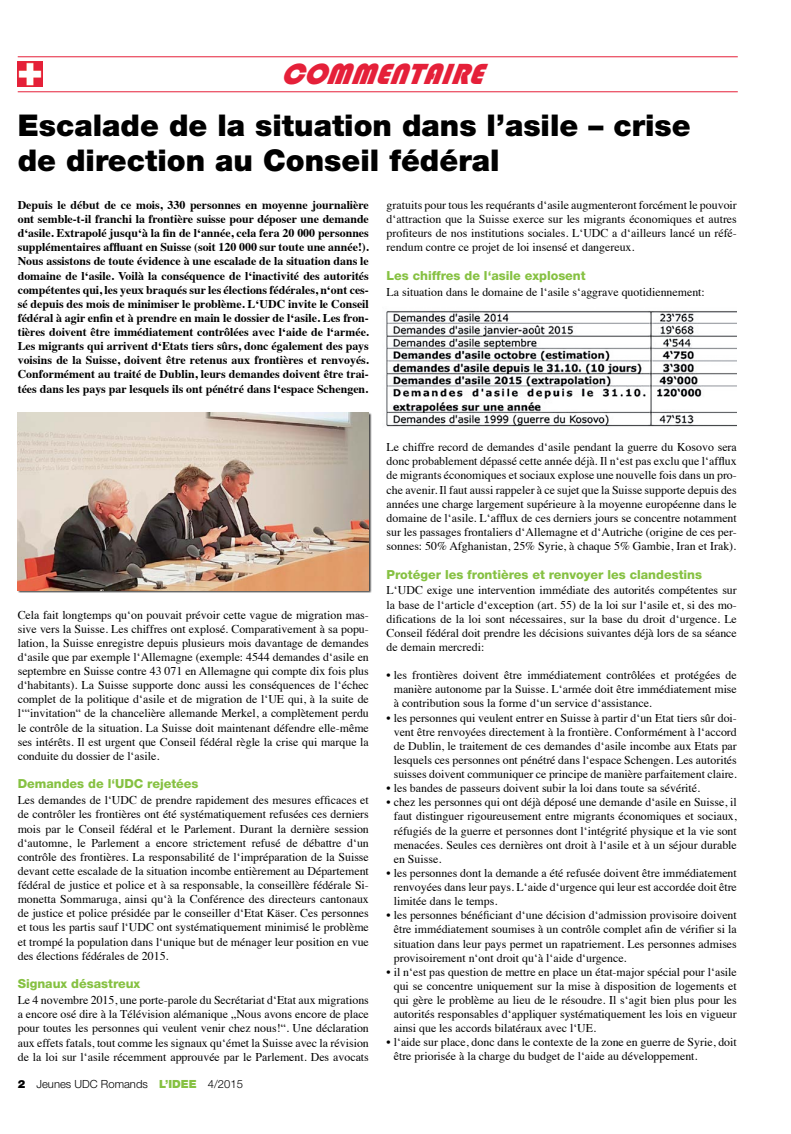
<style>
.page{position:relative;width:791px;height:1134px;background:#fff}
.page>*{position:absolute;margin:0;border:0;box-sizing:border-box;transform-origin:0 0}
.t1{font:900 30px/35px "Helvetica Neue";color:#000}
.t2{font:italic 30px "Bauhaus 93";color:#e52039}
.t3{font:800 12.5px "Helvetica Neue";color:#86c142}
.t4{font:11.88px/14.1px "Times";color:#000;text-align:justify}
.t5{font:700 11.88px/14.1px "Times";color:#000;text-align:justify}
.t6{font:300 11.25px "Helvetica Neue";color:#000}
.s1{font-weight:900}
.s2{font-weight:900;color:#86c142}
</style>
<div class="page">
<div style="left:17px;top:412px;width:354px;height:181px;background:#000;opacity:.75"></div>
<img style="left:18px;top:413px;width:351px;height:177px">
<img style="left:386px;top:311px;width:350px;height:116px">
<hr style="left:18px;top:56px;width:719px;height:1px;background:#e52039">
<hr style="left:18px;top:91px;width:719px;height:1px;background:#e52039">
<img style="left:18px;top:62px;width:25px;height:25px">
<h1 class="t2" style="left:280px;top:57px;width:216px">COMMENTAIRE</h1>
<h1 class="t1" style="left:18px;top:108px;width:674px">Escalade de la situation dans l’asile – crise de direction au Conseil fédéral</h1>
<p class="t5" style="left:18px;top:197px;width:352px">Depuis le début de ce mois, 330 personnes en moyenne journalière ont semble-t-il franchi la frontière suisse pour déposer une demande d‘asile. Extrapolé jusqu‘à la fin de l‘année, cela fera 20 000 personnes supplémentaires affluant en Suisse (soit 120 000 sur toute une année!).<br>Nous assistons de toute évidence à une escalade de la situation dans le domaine de l‘asile. Voilà la conséquence de l‘inactivité des autorités compétentes qui, les yeux braqués sur les élections fédérales, n‘ont ces&shy;sé depuis des mois de minimiser le problème. L‘UDC invite le Conseil fédéral à agir enfin et à prendre en main le dossier de l‘asile. Les fron&shy;tières doivent être immédiatement contrôlées avec l‘aide de l‘armée.<br>Les migrants qui arrivent d‘Etats tiers sûrs, donc également des pays voisins de la Suisse, doivent être retenus aux frontières et renvoyés.<br>Conformément au traité de Dublin, leurs demandes doivent être trai&shy;tées dans les pays par lesquels ils ont pénétré dans l‘espace Schengen.</p>
<p class="t4" style="left:386px;top:197px;width:351px">gratuits pour tous les requérants d‘asile augmenteront forcément le pouvoir d‘attraction que la Suisse exerce sur les migrants économiques et autres profiteurs de nos institutions sociales. L‘UDC a d‘ailleurs lancé un réfé&shy;rendum contre ce projet de loi insensé et dangereux.</p>
<p class="t3" style="left:386px;top:268px;width:200px">Les chiffres de l‘asile explosent</p>
<p class="t4" style="left:386px;top:284px;width:319px">La situation dans le domaine de l‘asile s‘aggrave quotidiennement:</p>
<p class="t4" style="left:18px;top:606px;width:352px">Cela fait longtemps qu‘on pouvait prévoir cette vague de migration mas&shy;sive vers la Suisse. Les chiffres ont explosé. Comparativement à sa popu&shy;lation, la Suisse enregistre depuis plusieurs mois davantage de demandes d‘asile que par exemple l‘Allemagne (exemple: 4544 demandes d‘asile en septembre en Suisse contre 43 071 en Allemagne qui compte dix fois plus d‘habitants). La Suisse supporte donc aussi les conséquences de l‘échec complet de la politique d‘asile et de migration de l‘UE qui, à la suite de l‘“invitation“ de la chancelière allemande Merkel, a complètement perdu le contrôle de la situation. La Suisse doit maintenant défendre elle-même ses intérêts. Il est urgent que Conseil fédéral règle la crise qui marque la conduite du dossier de l‘asile.</p>
<p class="t3" style="left:18px;top:776px;width:182px">Demandes de l‘UDC rejetées</p>
<p class="t4" style="left:18px;top:792px;width:352px">Les demandes de l‘UDC de prendre rapidement des mesures efficaces et de contrôler les frontières ont été systématiquement refusées ces derniers mois par le Conseil fédéral et le Parlement. Durant la dernière session d‘automne, le Parlement a encore strictement refusé de débattre d‘un contrôle des frontières. La responsabilité de l‘impréparation de la Suisse devant cette escalade de la situation incombe entièrement au Département fédéral de justice et police et à sa responsable, la conseillère fédérale Si&shy;monetta Sommaruga, ainsi qu‘à la Conférence des directeurs cantonaux de justice et police présidée par le conseiller d‘Etat Käser. Ces personnes et tous les partis sauf l‘UDC ont systématiquement minimisé le problème et trompé la population dans l‘unique but de ménager leur position en vue des élections fédérales de 2015.</p>
<p class="t3" style="left:18px;top:976px;width:124px">Signaux désastreux</p>
<p class="t4" style="left:18px;top:992px;width:352px">Le 4 novembre 2015, une porte-parole du Secrétariat d‘Etat aux migrations a encore osé dire à la Télévision alémanique „Nous avons encore de place pour toutes les personnes qui veulent venir chez nous!“. Une déclaration aux effets fatals, tout comme les signaux qu‘émet la Suisse avec la révision de la loi sur l‘asile récemment approuvée par le Parlement. Des avocats</p>
<p class="t6" style="left:18px;top:1077px;width:227px"><span class="s1">2</span> Jeunes UDC Romands <span class="s2">L’IDEE</span> 4/2015</p>
<p class="t4" style="left:386px;top:439px;width:351px">Le chiffre record de demandes d‘asile pendant la guerre du Kosovo sera donc probablement dépassé cette année déjà. Il n‘est pas exclu que l‘afflux de migrants économiques et sociaux explose une nouvelle fois dans un pro&shy;che avenir. Il faut aussi rappeler à ce sujet que la Suisse supporte depuis des années une charge largement supérieure à la moyenne européenne dans le domaine de l‘asile. L‘afflux de ces derniers jours se concentre notamment sur les passages frontaliers d‘Allemagne et d‘Autriche (origine de ces per&shy;sonnes: 50% Afghanistan, 25% Syrie, à chaque 5% Gambie, Iran et Irak).</p>
<p class="t3" style="left:386px;top:567px;width:317px">Protéger les frontières et renvoyer les clandestins</p>
<p class="t4" style="left:386px;top:582px;width:351px">L‘UDC exige une intervention immédiate des autorités compétentes sur la base de l‘article d‘exception (art. 55) de la loi sur l‘asile et, si des mo&shy;difications de la loi sont nécessaires, sur la base du droit d‘urgence. Le Conseil fédéral doit prendre les décisions suivantes déjà lors de sa séance de demain mercredi:</p>
<p class="t4" style="left:393px;top:667px;width:344px;text-indent:-7px">• les frontières doivent être immédiatement contrôlées et protégées de manière autonome par la Suisse. L‘armée doit être immédiatement mise à contribution sous la forme d‘un service d‘assistance.</p>
<p class="t4" style="left:393px;top:709px;width:344px;text-indent:-7px">• les personnes qui veulent entrer en Suisse à partir d‘un Etat tiers sûr doi&shy;vent être renvoyées directement à la frontière. Conformément à l‘accord de Dublin, le traitement de ces demandes d‘asile incombe aux Etats par lesquels ces personnes ont pénétré dans l‘espace Schengen. Les autorités suisses doivent communiquer ce principe de manière parfaitement claire.</p>
<p class="t4" style="left:386px;top:780px;width:315px">• les bandes de passeurs doivent subir la loi dans toute sa sévérité.</p>
<p class="t4" style="left:393px;top:794px;width:344px;text-indent:-7px">• chez les personnes qui ont déjà déposé une demande d‘asile en Suisse, il faut distinguer rigoureusement entre migrants économiques et sociaux, réfugiés de la guerre et personnes dont l‘intégrité physique et la vie sont menacées. Seules ces dernières ont droit à l‘asile et à un séjour durable en Suisse.</p>
<p class="t4" style="left:393px;top:865px;width:344px;text-indent:-7px">• les personnes dont la demande a été refusée doivent être immédiatement renvoyées dans leur pays. L‘aide d‘urgence qui leur est accordée doit être limitée dans le temps.</p>
<p class="t4" style="left:393px;top:907px;width:344px;text-indent:-7px">• les personnes bénéficiant d‘une décision d‘admission provisoire doivent être immédiatement soumises à un contrôle complet afin de vérifier si la situation dans leur pays permet un rapatriement. Les personnes admises provisoirement n‘ont droit qu‘à l‘aide d‘urgence.</p>
<p class="t4" style="left:393px;top:964px;width:344px;text-indent:-7px">• il n‘est pas question de mettre en place un état-major spécial pour l‘asile qui se concentre uniquement sur la mise à disposition de logements et qui gère le problème au lieu de le résoudre. Il s‘agit bien plus pour les autorités responsables d‘appliquer systématiquement les lois en vigueur ainsi que les accords bilatéraux avec l‘UE.</p>
<p class="t4" style="left:393px;top:1034px;width:344px;text-indent:-7px">• l‘aide sur place, donc dans le contexte de la zone en guerre de Syrie, doit être priorisée à la charge du budget de l‘aide au développement.</p>
</div>
